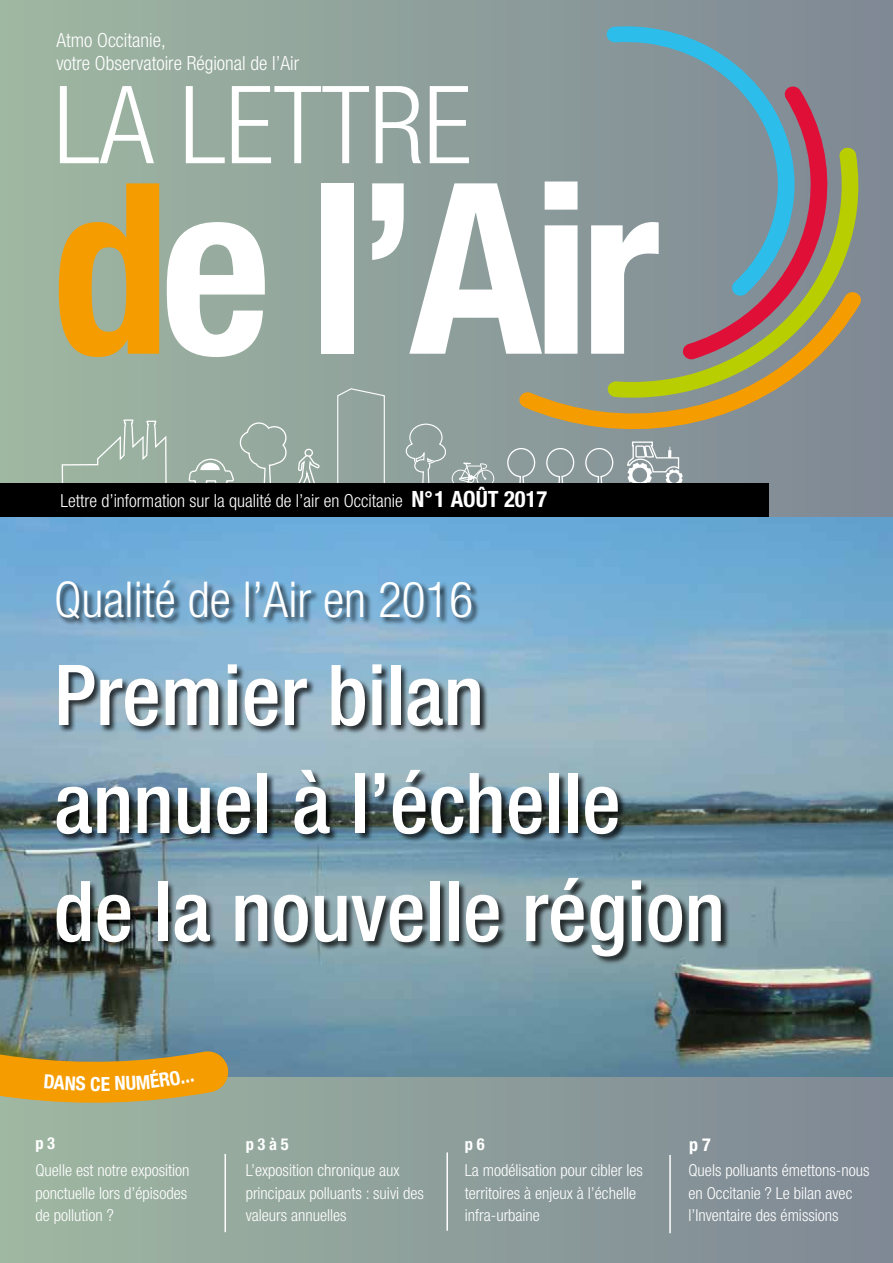
<style>
.page{position:relative;width:893px;height:1263px;background:#fff}
.page>*{position:absolute;margin:0;border:0;box-sizing:border-box;transform-origin:0 0}
.t1{font:700 condensed 238.5px "Helvetica Neue LT Std";color:#fff}
.t2{font:300 condensed 108px "Helvetica Neue LT Std";color:#fff}
.t3{font:500 condensed 84px/108px "Helvetica Neue LT Std";color:#fff}
.t4{font:300 condensed 49.5px "Helvetica Neue LT Std";color:#fff}
.t5{font:700 condensed 22.5px "Helvetica Neue LT Std";color:#fff}
.t6{font:300 condensed 19.5px/23.4px "Helvetica Neue LT Std";color:#fff}
.t7{font:700 condensed 19.5px "Helvetica Neue LT Std";color:#fff}
.t8{font:300 condensed 18px "Helvetica Neue LT Std";color:#fff}
.t9{font:700 condensed 18px "Helvetica Neue LT Std";color:#fff}
.t10{font:300 condensed 16.5px/22.5px "Helvetica Neue LT Std";color:#fff}
.t11{font:700 condensed 16.5px "Helvetica Neue LT Std";color:#fff}
.s1{color:#f59c00}
.s2{font-weight:700;font-size:22.5px}
</style>
<div class="page">
<div style="left:0;top:0;width:893px;height:1263px;background:linear-gradient(to right,#9eb7a2,#7e8795)"></div>
<svg style="left:606px;top:26px;width:198px;height:265px;background:#7898a3"></svg>
<svg style="left:682px;top:85px;width:149px;height:62px;background:#828696"></svg>
<svg style="left:607px;top:147px;width:252px;height:144px;background:#888f8c"></svg>
<svg style="left:519px;top:291px;width:343px;height:149px;background:#989278"></svg>
<svg style="left:626px;top:441px;width:57px;height:43px"></svg>
<svg style="left:62px;top:388px;width:552px;height:96px;background:#98a69a"></svg>
<div style="left:0;top:484px;width:769px;height:33px;background:#000"></div>
<img style="left:0;top:517px;width:893px;height:560px">
<svg style="left:0;top:708px;width:230px;height:431px;background:#848e7c"></svg>
<div style="left:57px;top:581px;width:673px;height:384px;background:#000;opacity:.75"></div>
<hr style="left:225px;top:1154px;width:1px;height:78px;background:#fff">
<hr style="left:446px;top:1152px;width:2px;height:79px;background:#fff">
<hr style="left:669px;top:1155px;width:2px;height:78px;background:#fff">
<svg style="left:44px;top:1074px;width:42px;height:17px"></svg>
<div style="left:115px;top:1070px;width:79px;height:20px;background:#f59c00"></div>
<p class="t6" style="left:56px;top:28px;width:244px">Atmo Occitanie,<br>votre Observatoire Régional de l’Air</p>
<h2 class="t2" style="left:54px;top:63px;width:419px">LA LETTRE</h2>
<h1 class="t1" style="left:51px;top:124px;width:610px"><span class="s1">d</span>e l’Air</h1>
<h3 class="t5" style="left:435px;top:485px;width:114px">1 AOÛT 2017</h3>
<p class="t8" style="left:60px;top:490px;width:374px">Lettre d’information sur la qualité de l’air en Occitanie <span class="s2">N°</span></p>
<h3 class="t4" style="left:54px;top:571px;width:421px">Qualité de l’Air en 2016</h3>
<h3 class="t3" style="left:54px;top:640px;width:673px">Premier bilan<br>annuel à l’échelle<br>de la nouvelle région</h3>
<p class="t7" style="left:90px;top:1072px;width:22px">CE</p>
<p class="t11" style="left:35px;top:1133px;width:21px">p 3</p>
<p class="t11" style="left:246px;top:1134px;width:44px">p 3 à 5</p>
<p class="t11" style="left:465px;top:1134px;width:21px">p 6</p>
<p class="t9" style="left:689px;top:1134px;width:23px">p 7</p>
<p class="t10" style="left:35px;top:1159px;width:156px">Quelle est notre exposition ponctuelle lors d’épisodes de pollution ?</p>
<p class="t10" style="left:246px;top:1159px;width:180px">L’exposition chronique aux principaux polluants : suivi des valeurs annuelles</p>
<p class="t10" style="left:465px;top:1159px;width:179px">La modélisation pour cibler les territoires à enjeux à l’échelle infra-urbaine</p>
<p class="t10" style="left:688px;top:1159px;width:183px">Quels polluants émettons-nous en Occitanie ? Le bilan avec l’Inventaire des émissions</p>
</div>
